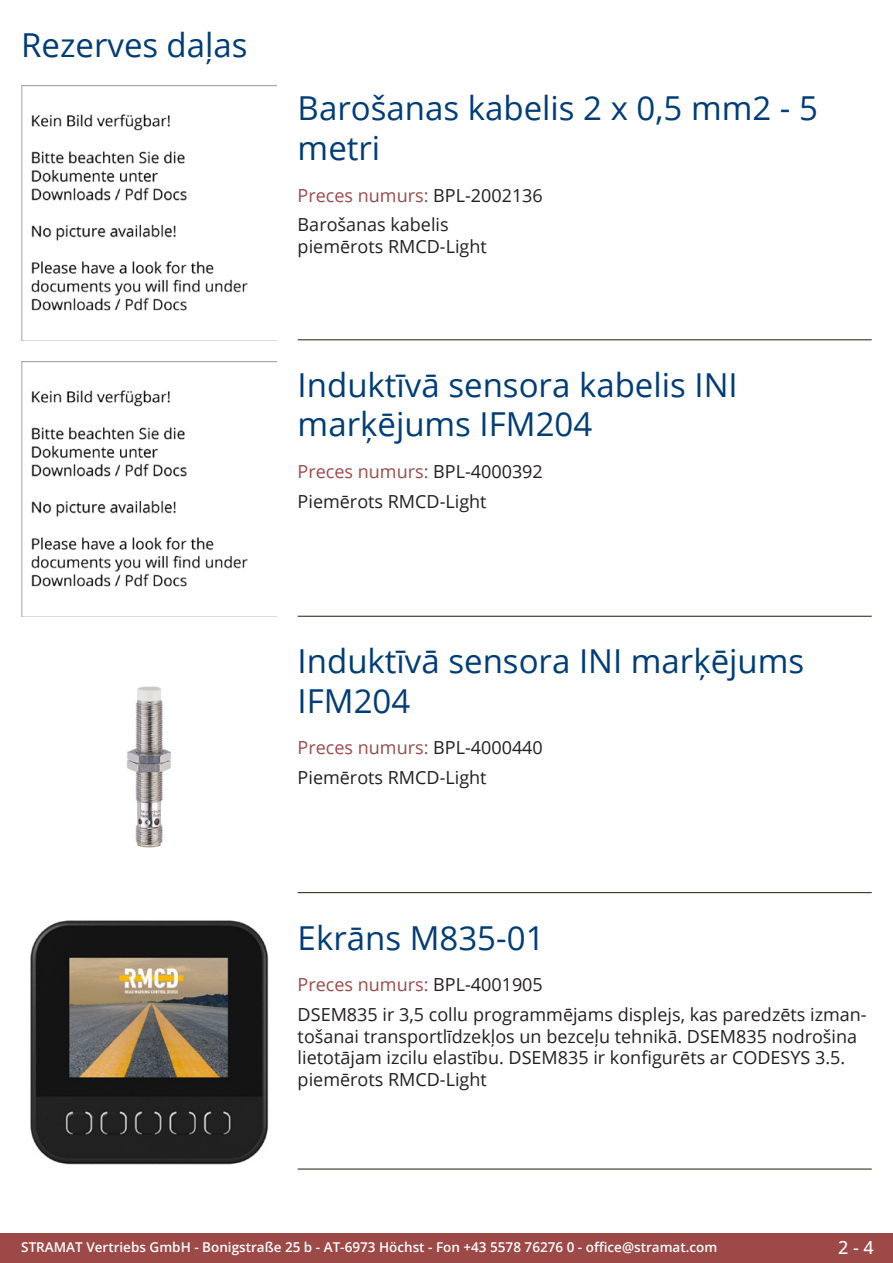
<style>
.page{position:relative;width:893px;height:1263px;background:#fff}
.page>*{position:absolute;margin:0;border:0;box-sizing:border-box;transform-origin:0 0}
.Produkttitel{font:33px/39.6px "Open Sans";color:#003d78}
.RastTitel{font:33px "Open Sans";color:#003d78}
.Beschreibung_Text{font:18px/21.6px "Open Sans";color:#231f20}
.TechDaten_Überschrif{font:18px "Open Sans";color:#9c4948}
.t1{font:500 18px "Open Sans";color:#fff}
.t2{font:600 13.5px "Open Sans";color:#fff}
.s1{color:#231f20}
</style>
<div class="page">
<div style="left:0;top:1233px;width:893px;height:30px;background:#9c4948"></div>
<hr style="left:298px;top:340px;width:574px;height:1px;background:#201d08">
<hr style="left:298px;top:616px;width:574px;height:1px;background:#201d08">
<hr style="left:298px;top:892px;width:574px;height:1px;background:#201d08">
<hr style="left:298px;top:1169px;width:574px;height:1px;background:#201d08">
<img style="left:21px;top:85px;width:255px;height:255px">
<img style="left:21px;top:361px;width:255px;height:256px">
<img style="left:127px;top:686px;width:45px;height:162px">
<img style="left:30px;top:920px;width:239px;height:245px">
<p class="RastTitel" style="left:21px;top:22px;width:228px">Rezerves daļas</p>
<p class="Produkttitel" style="left:298px;top:88px;width:522px">Barošanas kabelis 2 x 0,5 mm2 - 5 metri</p>
<p class="TechDaten_Überschrif" style="left:298px;top:183px;width:247px">Preces numurs: <span class="s1">BPL-2002136</span></p>
<p class="Beschreibung_Text" style="left:298px;top:214px;width:191px">Barošanas kabelis piemērots RMCD-Light</p>
<p class="Produkttitel" style="left:298px;top:364px;width:442px">Induktīvā sensora kabelis INI marķējums IFM204</p>
<p class="TechDaten_Überschrif" style="left:298px;top:459px;width:247px">Preces numurs: <span class="s1">BPL-4000392</span></p>
<p class="Beschreibung_Text" style="left:298px;top:490px;width:190px">Piemērots RMCD-Light</p>
<p class="Produkttitel" style="left:298px;top:640px;width:508px">Induktīvā sensora INI marķējums<br>IFM204</p>
<p class="TechDaten_Überschrif" style="left:298px;top:735px;width:247px">Preces numurs: <span class="s1">BPL-4000440</span></p>
<p class="Beschreibung_Text" style="left:298px;top:766px;width:190px">Piemērots RMCD-Light</p>
<p class="Produkttitel" style="left:298px;top:917px;width:248px">Ekrāns M835-01</p>
<p class="TechDaten_Überschrif" style="left:298px;top:972px;width:247px">Preces numurs: <span class="s1">BPL-4001905</span></p>
<p class="Beschreibung_Text" style="left:298px;top:1003px;width:569px">DSEM835 ir 3,5 collu programmējams displejs, kas paredzēts izman&shy;tošanai transportlīdzekļos un bezceļu tehnikā. DSEM835 nodrošina lietotājam izcilu elastību. DSEM835 ir konfigurēts ar CODESYS 3.5. piemērots RMCD-Light</p>
<p class="t2" style="left:21px;top:1238px;width:698px">STRAMAT Vertriebs GmbH - Bonigstraße 25 b - AT-6973 Höchst - Fon +43 5578 76276 0 - office@stramat.com</p>
<p class="t1" style="left:838px;top:1234px;width:37px">2 - 4</p>
</div>
